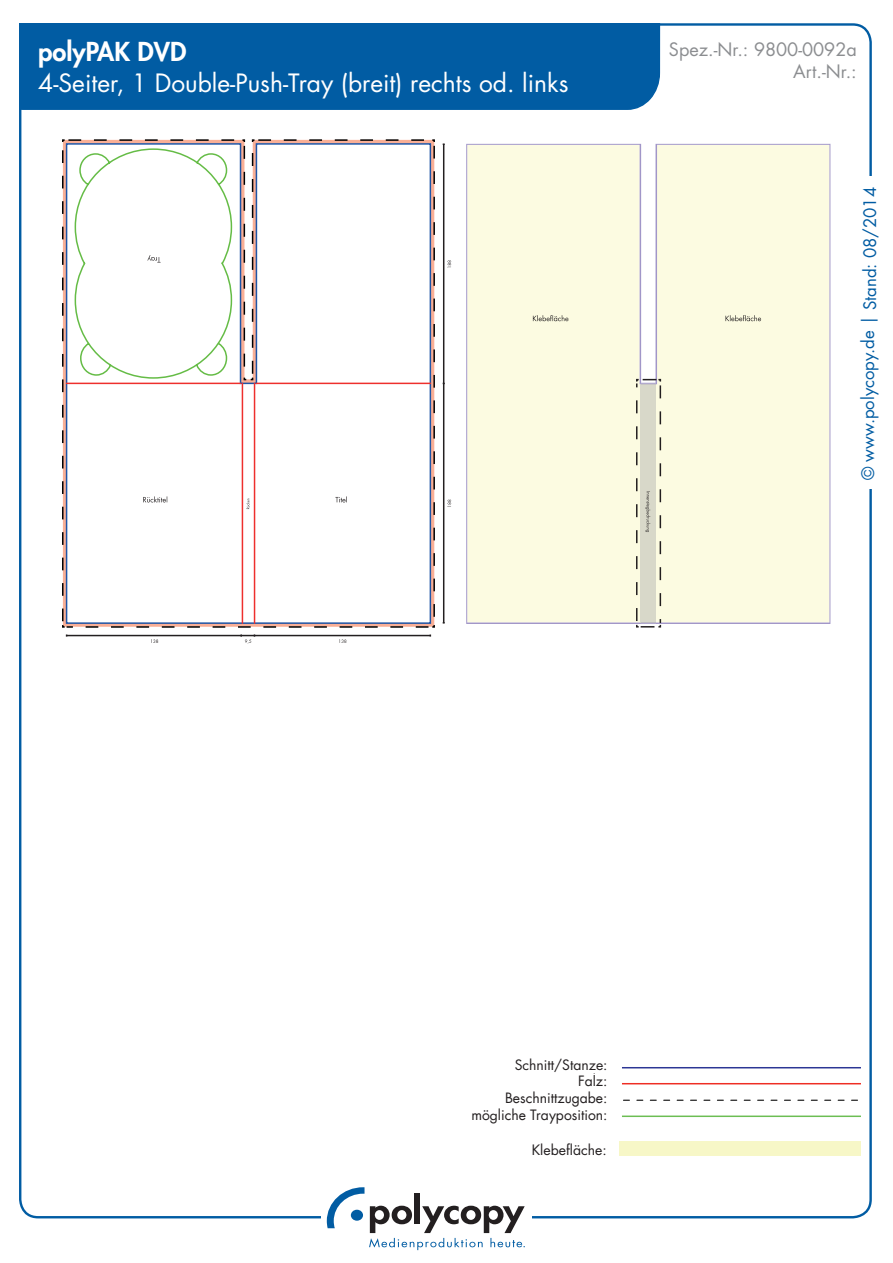
<style>
.page{position:relative;width:893px;height:1263px;background:#fff}
.page>*{position:absolute;margin:0;border:0;box-sizing:border-box;transform-origin:0 0}
.t1{font:800 25.35px "Futura LT";color:#fff}
.t2{font:24.6px "Futura LT";color:#fff}
.t3{font:18px/21.6px "Futura LT";color:#8b8d90;text-align:right}
.t4{font:16.8px "Futura LT";color:#015ca3}
.t5{font:13.95px/15.1px "Futura LT";color:#231f20;text-align:right}
.s1{font-size:13.05px}
</style>
<div class="page">
<svg style="left:622px;top:1067px;width:239px;height:34px"></svg>
<hr style="left:622px;top:1115px;width:239px;height:2px;background:#6cbe53">
<div style="left:619px;top:1141px;width:242px;height:15px;background:#f7f7c7"></div>
<svg style="left:63px;top:140px;width:372px;height:488px"></svg>
<svg style="left:151px;top:639px;width:7px;height:4px"></svg>
<svg style="left:448px;top:500px;width:3px;height:7px"></svg>
<svg style="left:448px;top:260px;width:3px;height:8px"></svg>
<svg style="left:339px;top:639px;width:7px;height:4px"></svg>
<hr style="left:67px;top:635px;width:174px;height:1px;background:#231f20">
<hr style="left:443px;top:383px;width:1px;height:240px;background:#231f20">
<hr style="left:443px;top:144px;width:1px;height:240px;background:#231f20">
<hr style="left:254px;top:635px;width:176px;height:1px;background:#231f20">
<svg style="left:240px;top:634px;width:15px;height:10px"></svg>
<div style="left:466px;top:144px;width:364px;height:480px;background:#fcfbe1"></div>
<svg style="left:725px;top:315px;width:36px;height:6px"></svg>
<svg style="left:533px;top:315px;width:35px;height:6px"></svg>
<svg style="left:635px;top:378px;width:27px;height:249px;background:#d8d7c6"></svg>
<div style="left:19px;top:24px;width:642px;height:87px;background:#015ca3"></div>
<svg style="left:327px;top:1187px;width:198px;height:63px"></svg>
<h1 class="t1" style="left:38px;top:34px;width:150px">polyPAK DVD</h1>
<h2 class="t2" style="left:38px;top:67px;width:532px">4-Seiter, 1 Double-Push-Tray (breit) rechts od. links</h2>
<p class="t3" style="left:669px;top:39px;width:189px">Spez.-Nr.: 9800-0092a<br>Art.-Nr.:</p>
<p class="t4" style="left:857px;top:480px;width:295px;rotate:-90deg">© www.polycopy.de | Stand: 08/2014</p>
<p class="t5" style="left:515px;top:1058px;width:94px">Schnitt/Stanze:<br>Falz:</p>
<p class="t5" style="left:471px;top:1089px;width:138px;line-height:17.4px">Beschnittzugabe: mö<span class="s1">g</span>liche Trayposition:</p>
<p class="t5" style="left:532px;top:1142px;width:76px">Klebefläche:</p>
</div>
